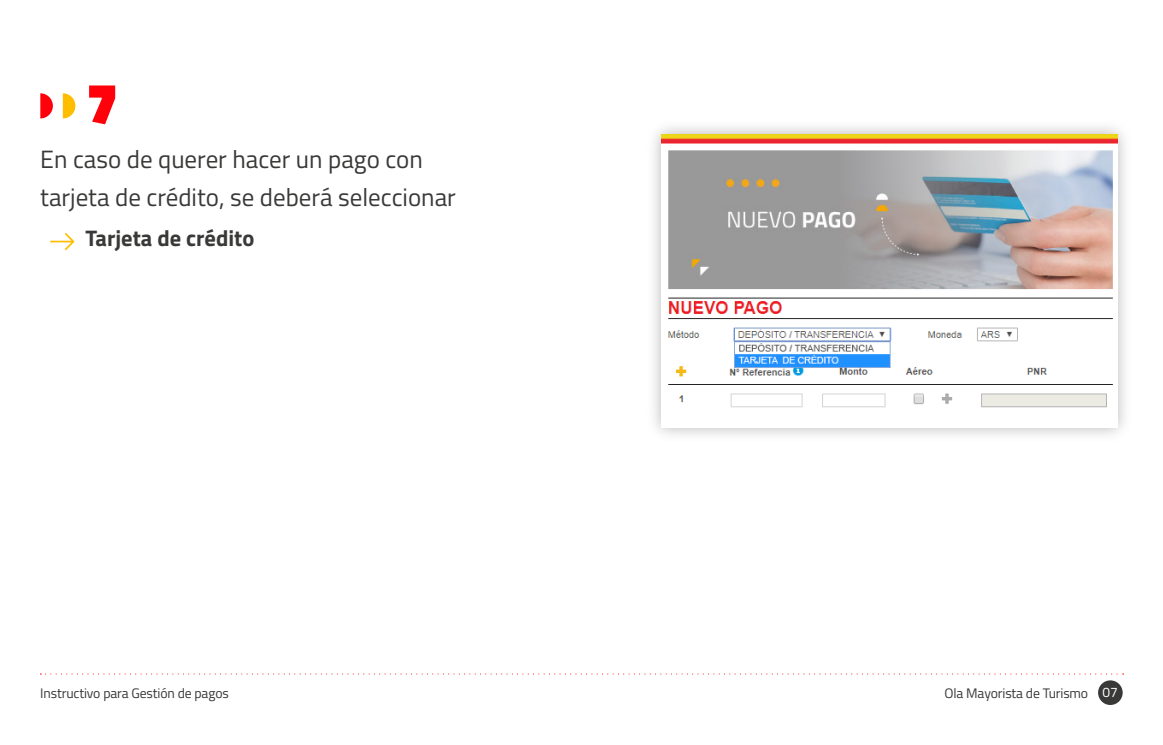
<style>
.page{position:relative;width:1163px;height:745px;background:#fff}
.page>*{position:absolute;margin:0;border:0;box-sizing:border-box;transform-origin:0 0}
.t1{font:900 57.75px "Titillium Web";color:#ff010b}
.t2{font:25px/37.5px "Titillium Web";color:#393938}
.t3{font:700 22.5px "Titillium Web";color:#393938}
.t4{font:13.75px "Titillium Web";letter-spacing:-.01em;color:#393938}
.s1{color:#fff}
</style>
<div class="page">
<svg style="left:50px;top:233px;width:24px;height:17px"></svg>
<img style="left:654px;top:127px;width:471px;height:308px">
<img style="left:661px;top:134px;width:456px;height:293px">
<svg style="left:40px;top:673px;width:1083px;height:1px"></svg>
<div style="left:1098px;top:680px;width:24px;height:24px;background:#393938;border-radius:50%"></div>
<svg style="left:40px;top:93px;width:13px;height:25px"></svg>
<svg style="left:63px;top:93px;width:12px;height:25px"></svg>
<h1 class="t1" style="left:86px;top:61px;width:33px">7</h1>
<p class="t2" style="left:40px;top:139px;width:417px">En caso de querer hacer un pago con tarjeta de crédito, se deberá seleccionar</p>
<p class="t3" style="left:85px;top:220px;width:170px">Tarjeta de crédito</p>
<p class="t4" style="left:40px;top:682px;width:190px">Instructivo para Gestión de pagos</p>
<p class="t4" style="left:944px;top:682px;width:175px">Ola Mayorista de Turismo <span class="s1">07</span></p>
</div>
